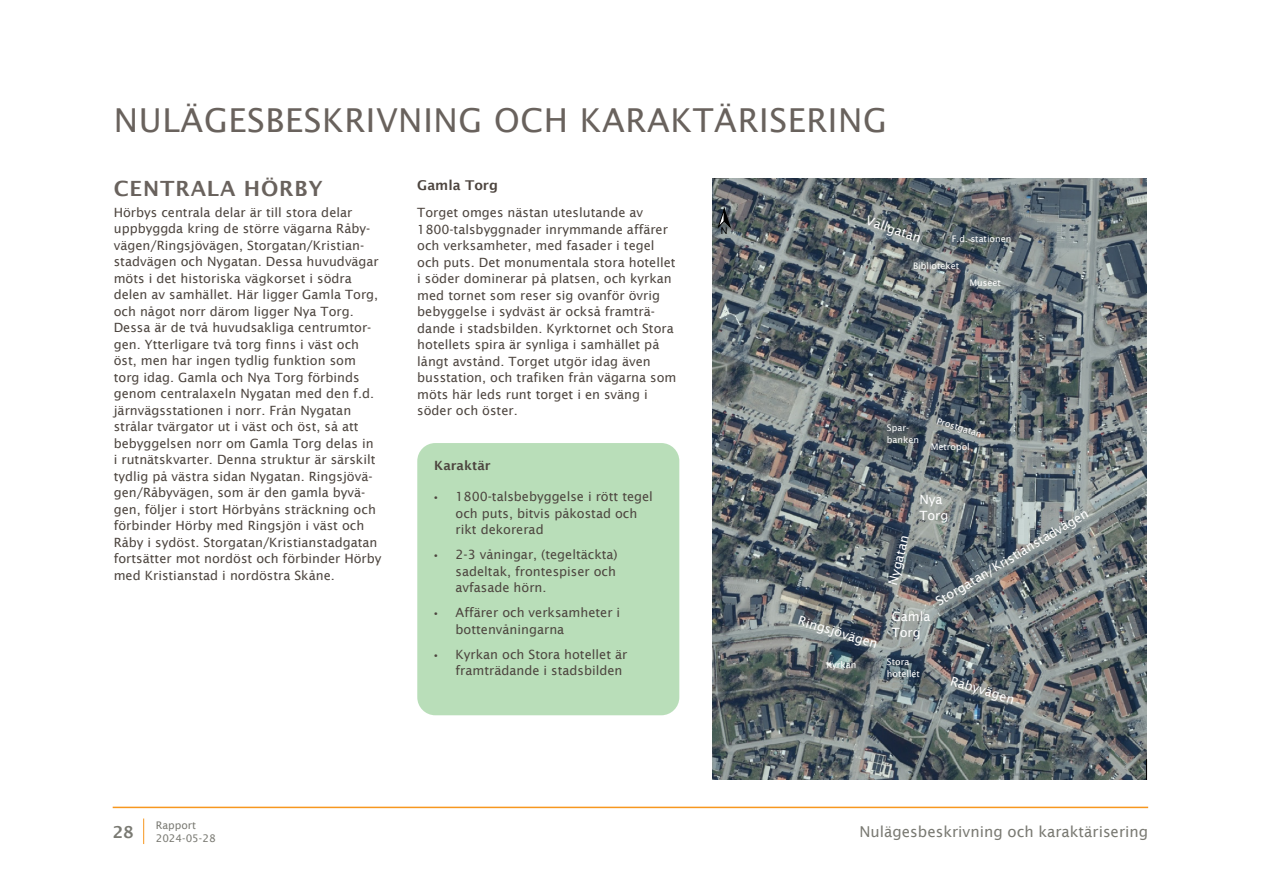
<style>
.page{position:relative;width:1263px;height:893px;background:#fff}
.page>*{position:absolute;margin:0;border:0;box-sizing:border-box;transform-origin:0 0}
.Rubrik_1{font:33px "Lucida Sans";letter-spacing:.02em;color:#69625d}
.Rubrik_2{font:600 21px "Lucida Sans";letter-spacing:.04em;color:#69625d}
.t1{font:600 16.5px "Lucida Sans";color:#7a7a73}
.t2{font:15px "Lucida Sans";color:#7a7a73}
.Brödtext_sans_serif{font:600 13.5px "Lucida Sans";color:#4d453f}
.Brödtext_sans_serif-2{font:12.75px/16.5px "Lucida Sans";color:#4d453f}
.Brödtext_sans_serif-3{font:12.75px/16.5px "Lucida Sans";color:#fff}
.Brödtext_sans_serif-4{font:600 12.75px "Lucida Sans";color:#4d453f}
.t3{font:10.5px/12.6px "Lucida Sans";color:#7a7a73}
.t4{font:9.3px "Arial";color:#000}
.Brödtext_sans_serif-5{font:9px/12px "Lucida Sans";color:#fff}
.s1{font-family:"Myriad Pro"}
</style>
<div class="page">
<hr style="left:113px;top:807px;width:1035px;height:1px;background:#f7971f">
<svg style="left:143px;top:818px;width:1px;height:26px"></svg>
<img style="left:712px;top:179px;width:434px;height:600px">
<svg style="left:718px;top:208px;width:13px;height:20px"></svg>
<svg style="left:1146px;top:759px;width:1px;height:20px"></svg>
<div style="left:417px;top:443px;width:262px;height:272px;background:#b9deb9;border-radius:18px"></div>
<p class="Rubrik_1" style="left:114px;top:101px;width:775px">NULÄGESBESKRIVNING OCH KARAKTÄRISERING</p>
<p class="Rubrik_2" style="left:114px;top:177px;width:211px">CENTRALA HÖRBY</p>
<p class="Brödtext_sans_serif-2" style="left:114px;top:204px;width:269px">Hörbys centrala delar är till stora delar uppbyggda kring de större vägarna Råby&shy;vägen/Ringsjövägen, Storgatan/Kristian&shy;stadvägen och Nygatan. Dessa huvudvägar möts i det historiska vägkorset i södra delen av samhället. Här ligger Gamla Torg, och något norr därom ligger Nya Torg.<br>Dessa är de två huvudsakliga centrumtor&shy;gen. Ytterligare två torg finns i väst och öst, men har ingen tydlig funktion som torg idag. Gamla och Nya Torg förbinds genom centralaxeln Nygatan med den f.d. järnvägsstationen i norr. Från Nygatan strålar tvärgator ut i väst och öst, så att bebyggelsen norr om Gamla Torg delas in<br>i rutnätskvarter. Denna struktur är särskilt tydlig på västra sidan Nygatan. Ringsjövä&shy;gen/Råbyvägen, som är den gamla byvä&shy;gen, följer i stort Hörbyåns sträckning och förbinder Hörby med Ringsjön i väst och Råby i sydöst. Storgatan/Kristianstadgatan fortsätter mot nordöst och förbinder Hörby med Kristianstad i nordöstra Skåne.</p>
<p class="Brödtext_sans_serif" style="left:417px;top:178px;width:82px">Gamla Torg</p>
<p class="Brödtext_sans_serif-2" style="left:417px;top:205px;width:261px">Torget omges nästan uteslutande av 1800-talsbyggnader inrymmande affärer och verksamheter, med fasader i tegel och puts. Det monumentala stora hotellet i söder dominerar på platsen, och kyrkan med tornet som reser sig ovanför övrig bebyggelse i sydväst är också framträ&shy;dande i stadsbilden. Kyrktornet och Stora hotellets spira är synliga i samhället på långt avstånd. Torget utgör idag även busstation, och trafiken från vägarna som möts här leds runt torget i en sväng i söder och öster.</p>
<p class="Brödtext_sans_serif-4" style="left:434px;top:458px;width:58px">Karaktär</p>
<p class="Brödtext_sans_serif-2" style="left:455px;top:488px;width:199px;text-indent:-21px"><span class="s1">•</span> 1800-talsbebyggelse i rött tegel och puts, bitvis påkostad och rikt dekorerad</p>
<p class="Brödtext_sans_serif-2" style="left:455px;top:546px;width:164px;text-indent:-21px"><span class="s1">•</span> 2-3 våningar, (tegeltäckta) sadeltak, frontespiser och avfasade hörn.</p>
<p class="Brödtext_sans_serif-2" style="left:455px;top:604px;width:166px;text-indent:-21px"><span class="s1">•</span> Affärer och verksamheter i bottenvåningarna</p>
<p class="Brödtext_sans_serif-2" style="left:455px;top:646px;width:173px;text-indent:-21px"><span class="s1">•</span> Kyrkan och Stora hotellet är framträdande i stadsbilden</p>
<p class="t4" style="left:721px;top:224px;width:8px">N</p>
<p class="Brödtext_sans_serif-3" style="left:869px;top:212px;width:59px;rotate:19deg">Vallgatan</p>
<p class="Brödtext_sans_serif-5" style="left:952px;top:233px;width:61px">F.d. stationen</p>
<p class="Brödtext_sans_serif-5" style="left:913px;top:260px;width:48px">Biblioteket</p>
<p class="Brödtext_sans_serif-5" style="left:969px;top:276px;width:33px">Museet</p>
<p class="Brödtext_sans_serif-5" style="left:887px;top:422px;width:34px">Spar&shy;banken</p>
<p class="Brödtext_sans_serif-5" style="left:939px;top:415px;width:48px;rotate:17deg">Prostgatan</p>
<p class="Brödtext_sans_serif-5" style="left:931px;top:441px;width:41px">Metropol</p>
<p class="Brödtext_sans_serif-3" style="left:801px;top:612px;width:84px;rotate:17deg">Ringsjövägen</p>
<p class="Brödtext_sans_serif-5" style="left:826px;top:659px;width:32px">Kyrkan</p>
<p class="Brödtext_sans_serif-3" style="left:884px;top:583px;width:52px;rotate:-76deg">Nygatan</p>
<p class="Brödtext_sans_serif-3" style="left:919px;top:491px;width:31px">Nya<br>Torg</p>
<p class="Brödtext_sans_serif-3" style="left:932px;top:595px;width:177px;rotate:-31deg">Storgatan/Kristianstadvägen</p>
<p class="Brödtext_sans_serif-3" style="left:892px;top:608px;width:40px">Gamla<br>Torg</p>
<p class="Brödtext_sans_serif-5" style="left:887px;top:655px;width:35px">Stora hotellet</p>
<p class="Brödtext_sans_serif-3" style="left:953px;top:672px;width:68px;rotate:17deg">Råbyvägen</p>
<p class="t1" style="left:113px;top:822px;width:23px">28</p>
<p class="t3" style="left:156px;top:819px;width:61px">Rapport<br>2024-05-28</p>
<p class="t2" style="left:859px;top:823px;width:290px">Nulägesbeskrivning och karaktärisering</p>
</div>
